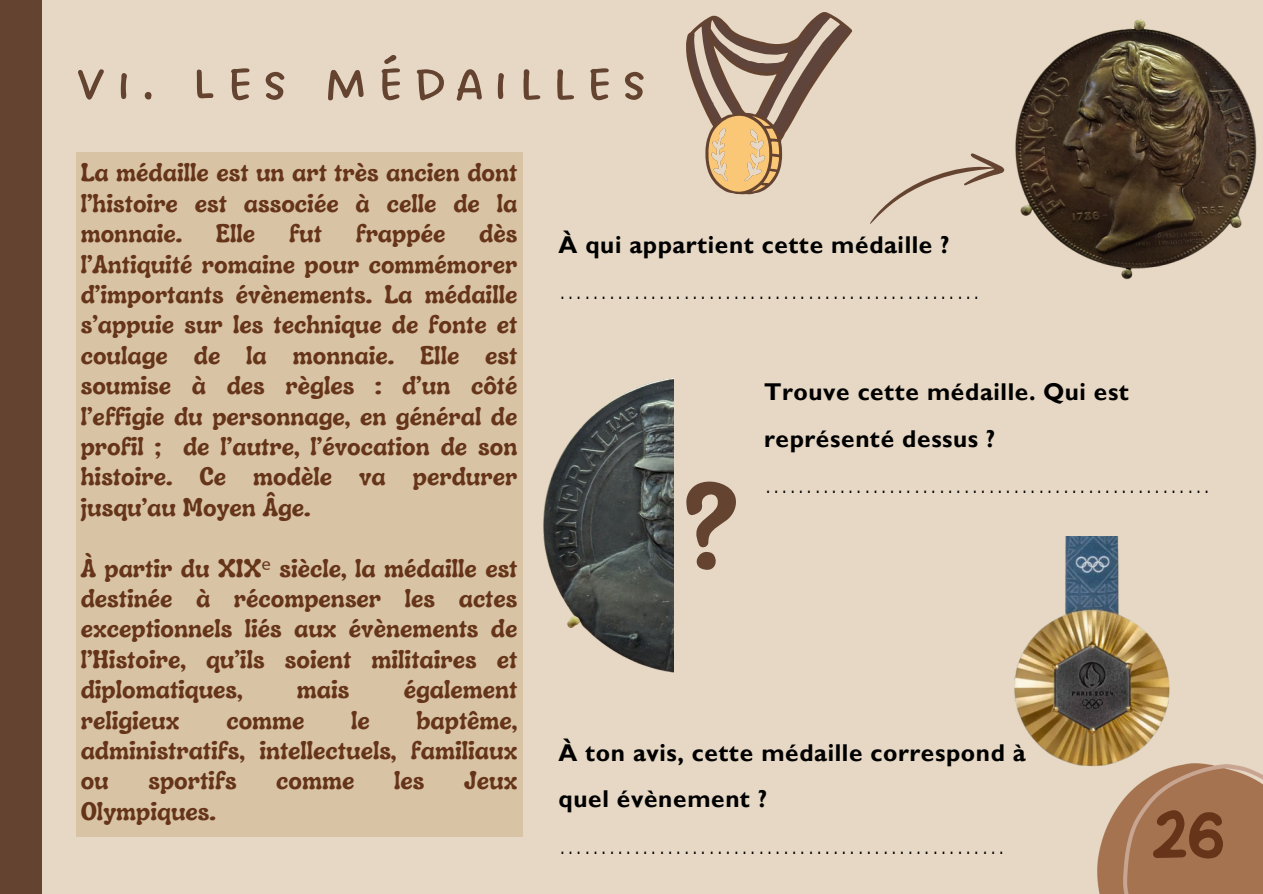
<style>
.page{position:relative;width:1263px;height:894px;background:#fff}
.page>*{position:absolute;margin:0;border:0;box-sizing:border-box;transform-origin:0 0}
.t1{font:74.25px "Handyman";color:#653419}
.t2{font:67.95px "DO All Caps Regular";letter-spacing:.105em;color:#644331}
.t3{font:700 25.95px/30.3px "Luckybones";color:#653419;text-align:justify}
.t4{font:700 24.3px/46.2px "Gill Sans MT Std";letter-spacing:.025em;color:#000}
.t5{font:300 24.3px "Gill Sans MT Std";color:#000}
.s1{font-family:"Noto Sans";font-weight:400}
</style>
<div class="page">
<div style="left:0;top:0;width:1263px;height:893px;background:#644331"></div>
<div style="left:43px;top:0;width:1220px;height:893px;background:#e6d8c4"></div>
<div style="left:76px;top:152px;width:446px;height:684px;background:#d8c3a4"></div>
<img style="left:1097px;top:765px;width:166px;height:128px">
<svg style="left:686px;top:12px;width:166px;height:182px"></svg>
<img style="left:1014px;top:536px;width:220px;height:254px">
<img style="left:1015px;top:19px;width:242px;height:261px">
<img style="left:522px;top:342px;width:151px;height:335px">
<svg style="left:870px;top:153px;width:135px;height:71px"></svg>
<svg style="left:686px;top:481px;width:50px;height:89px"></svg>
<p class="t2" style="left:74px;top:39px;width:575px">Vi. Les médailles</p>
<h2 class="t3" style="left:81px;top:156px;width:438px">La médaille est un art très ancien dont l’histoire est associée à celle de la monnaie.</h2>
<h2 class="t3" style="left:216px;top:217px;width:41px">Elle</h2>
<h2 class="t3" style="left:289px;top:217px;width:34px">fut</h2>
<h2 class="t3" style="left:356px;top:217px;width:91px">frappée</h2>
<h2 class="t3" style="left:81px;top:217px;width:438px;text-indent:398px">dès l’Antiquité romaine pour commémorer d’importants évènements. La médaille s’appuie sur les technique de fonte et coulage de la monnaie. Elle est soumise à des règles : d’un côté l’effigie du personnage, en général de profil ; de l’autre, l’évocation de son histoire. Ce modèle va perdurer jusqu’au Moyen Âge.</h2>
<h2 class="t3" style="left:81px;top:551px;width:438px">À partir du XIX<span class="s1">ᵉ</span> siècle, la médaille est destinée à récompenser les actes exceptionnels liés aux évènements de l’Histoire, qu’ils soient militaires et diplomatiques,</h2>
<h2 class="t3" style="left:297px;top:673px;width:54px">mais</h2>
<h2 class="t3" style="left:404px;top:673px;width:115px">également</h2>
<h2 class="t3" style="left:81px;top:703px;width:438px;text-indent:336px">baptême, administratifs, intellectuels, familiaux ou</h2>
<h2 class="t3" style="left:81px;top:703px;width:100px">religieux</h2>
<h2 class="t3" style="left:226px;top:703px;width:80px">comme</h2>
<h2 class="t3" style="left:351px;top:703px;width:20px">le</h2>
<h2 class="t3" style="left:148px;top:764px;width:90px">sportifs</h2>
<h2 class="t3" style="left:276px;top:764px;width:80px">comme</h2>
<h2 class="t3" style="left:394px;top:764px;width:32px">les</h2>
<h2 class="t3" style="left:464px;top:764px;width:55px">Jeux</h2>
<h2 class="t3" style="left:81px;top:794px;width:137px">Olympiques.</h2>
<p class="t4" style="left:559px;top:225px;width:392px">À qui appartient cette médaille ?</p>
<p class="t5" style="left:559px;top:283px;width:423px">……………………………………………</p>
<p class="t4" style="left:764px;top:373px;width:366px">Trouve cette médaille. Qui est représenté dessus ?</p>
<p class="t5" style="left:764px;top:476px;width:448px">………………………………………………</p>
<h1 class="t4" style="left:559px;top:733px;width:469px">À ton avis, cette médaille correspond à quel évènement ?</h1>
<p class="t5" style="left:559px;top:836px;width:448px">………………………………………………</p>
<p class="t1" style="left:1151px;top:797px;width:74px">26</p>
</div>
